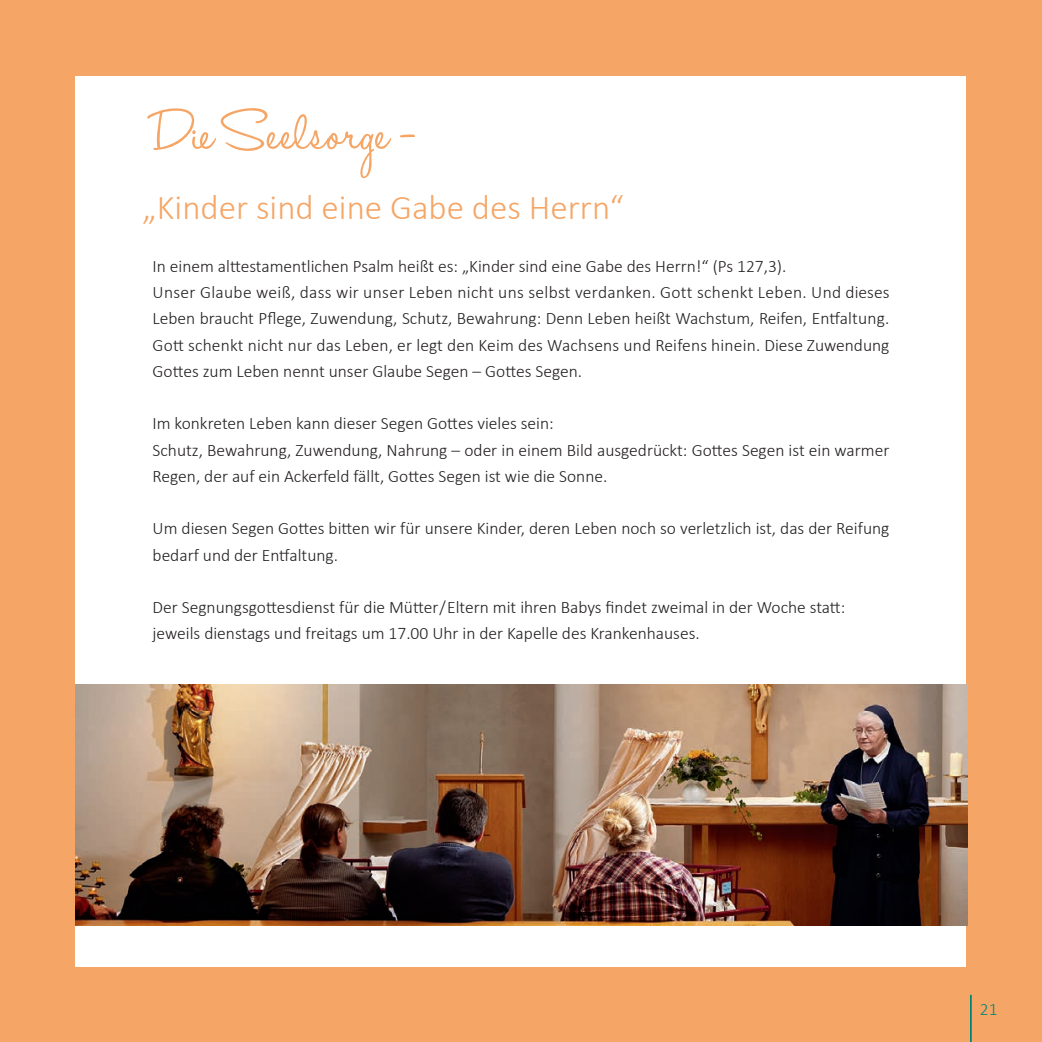
<style>
.page{position:relative;width:1042px;height:1042px;background:#f5a667}
.page>*{position:absolute;margin:0;border:0;box-sizing:border-box;transform-origin:0 0}
.t1{font:64.75px "Halo Handletter";letter-spacing:.01em;color:#f5a667}
.t2{font:300 35px "Calibri";color:#f5a667}
.t3{font:300 17.5px/26.2px "Calibri";color:#231f20}
.t4{font:300 17.5px "Calibri";color:#008575}
</style>
<div class="page">
<div style="left:76px;top:76px;width:890px;height:890px;background:#fff"></div>
<hr style="left:970px;top:995px;width:2px;height:47px;background:#008575">
<img style="left:76px;top:685px;width:891px;height:240px">
<p class="t1" style="left:150px;top:97px;width:267px">Die Seelsorge -</p>
<p class="t2" style="left:143px;top:185px;width:482px">„Kinder sind eine Gabe des Herrn“</p>
<p class="t3" style="left:153px;top:253px;width:635px">In einem alttestamentlichen Psalm heißt es: „Kinder sind eine Gabe des Herrn!“ (Ps 127,3).</p>
<p class="t3" style="left:153px;top:279px;width:738px;text-align:justify">Unser Glaube weiß, dass wir unser Leben nicht uns selbst verdanken. Gott schenkt Leben. Und dieses Leben braucht Pflege, Zuwendung, Schutz, Bewahrung: Denn Leben heißt Wachstum, Reifen, Entfaltung.<br>Gott schenkt nicht nur das Leben, er legt den Keim des Wachsens und Reifens hinein. Diese Zuwendung Gottes zum Leben nennt unser Glaube Segen – Gottes Segen.</p>
<p class="t3" style="left:153px;top:410px;width:403px">Im konkreten Leben kann dieser Segen Gottes vieles sein:</p>
<p class="t3" style="left:153px;top:436px;width:738px">Schutz, Bewahrung, Zuwendung, Nahrung – oder in einem Bild ausgedrückt: Gottes Segen ist ein warmer<br>Regen, der auf ein Ackerfeld fällt, Gottes Segen ist wie die Sonne.</p>
<p class="t3" style="left:153px;top:515px;width:738px">Um diesen Segen Gottes bitten wir für unsere Kinder, deren Leben noch so verletzlich ist, das der Reifung bedarf und der Entfaltung.</p>
<p class="t3" style="left:153px;top:594px;width:694px">Der Segnungsgottesdienst für die Mütter/Eltern mit ihren Babys findet zweimal in der Woche statt:</p>
<p class="t3" style="left:153px;top:620px;width:549px">jeweils dienstags und freitags um 17.00 Uhr in der Kapelle des Krankenhauses.</p>
<p class="t4" style="left:980px;top:999px;width:19px">21</p>
</div>
